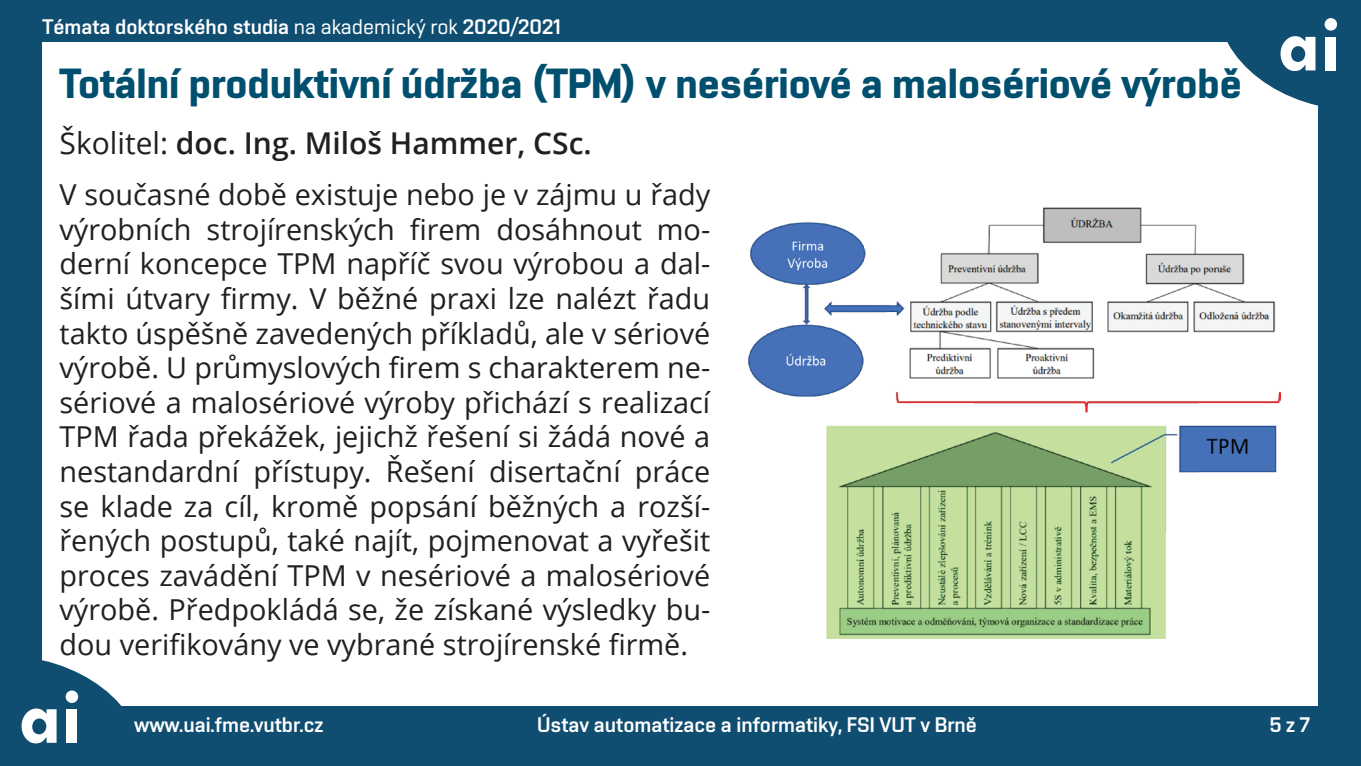
<style>
.page{position:relative;width:1361px;height:766px;background:#fff}
.page>*{position:absolute;margin:0;border:0;box-sizing:border-box;transform-origin:0 0}
.t1{font:700 42px "Vafle VUT";color:#014f6e}
.t2{font:600 30px "Open Sans";color:#231f20}
.t3{font:28.8px/34.5px "Open Sans";color:#231f20;text-align:justify}
.t4{font:21px "Vafle VUT";color:#fff}
.s1{font-family:"Vafle Light VUT"}
.s2{font-weight:400}
</style>
<div class="page">
<div style="left:0;top:0;width:1361px;height:765px;background:#0f4e71"></div>
<div style="left:43px;top:43px;width:1275px;height:663px;background:#fff"></div>
<svg style="left:21px;top:655px;width:101px;height:89px"></svg>
<div style="left:67px;top:709px;width:10px;height:33px;background:#fff"></div>
<svg style="left:1216px;top:18px;width:122px;height:88px"></svg>
<div style="left:1326px;top:37px;width:10px;height:33px;background:#fff"></div>
<img style="left:748px;top:207px;width:532px;height:431px">
<p class="t4" style="left:43px;top:14px;width:520px">Témata doktorského studia <span class="s1">na akademický rok</span> 2020/2021</p>
<h1 class="t1" style="left:60px;top:59px;width:1183px">Totální produktivní údržba (TPM) v nesériové a malosériové výrobě</h1>
<p class="t2" style="left:60px;top:122px;width:534px"><span class="s2">Školitel:</span> doc. Ing. Miloš Hammer, CSc.</p>
<p class="t3" style="left:60px;top:177px;width:652px">V současné době existuje nebo je v zájmu u řady výrobních strojírenských firem dosáhnout mo&shy;derní koncepce TPM napříč svou výrobou a dal&shy;šími útvary firmy. V běžné praxi lze nalézt řadu takto úspěšně zavedených příkladů, ale v sériové výrobě. U průmyslových firem s charakterem ne&shy;sériové a malosériové výroby přichází s realizací TPM řada překážek, jejichž řešení si žádá nové a nestandardní přístupy. Řešení disertační práce se klade za cíl, kromě popsání běžných a rozší&shy;řených postupů, také najít, pojmenovat a vyřešit proces zavádění TPM v nesériové a malosériové výrobě. Předpokládá se, že získané výsledky bu&shy;dou verifikovány ve vybrané strojírenské firmě.</p>
<p class="t4" style="left:134px;top:712px;width:191px">www.uai.fme.vutbr.cz</p>
<p class="t4" style="left:537px;top:712px;width:441px">Ústav automatizace a informatiky, FSI VUT v Brně</p>
<p class="t4" style="left:1269px;top:712px;width:42px">5 z 7</p>
</div>
